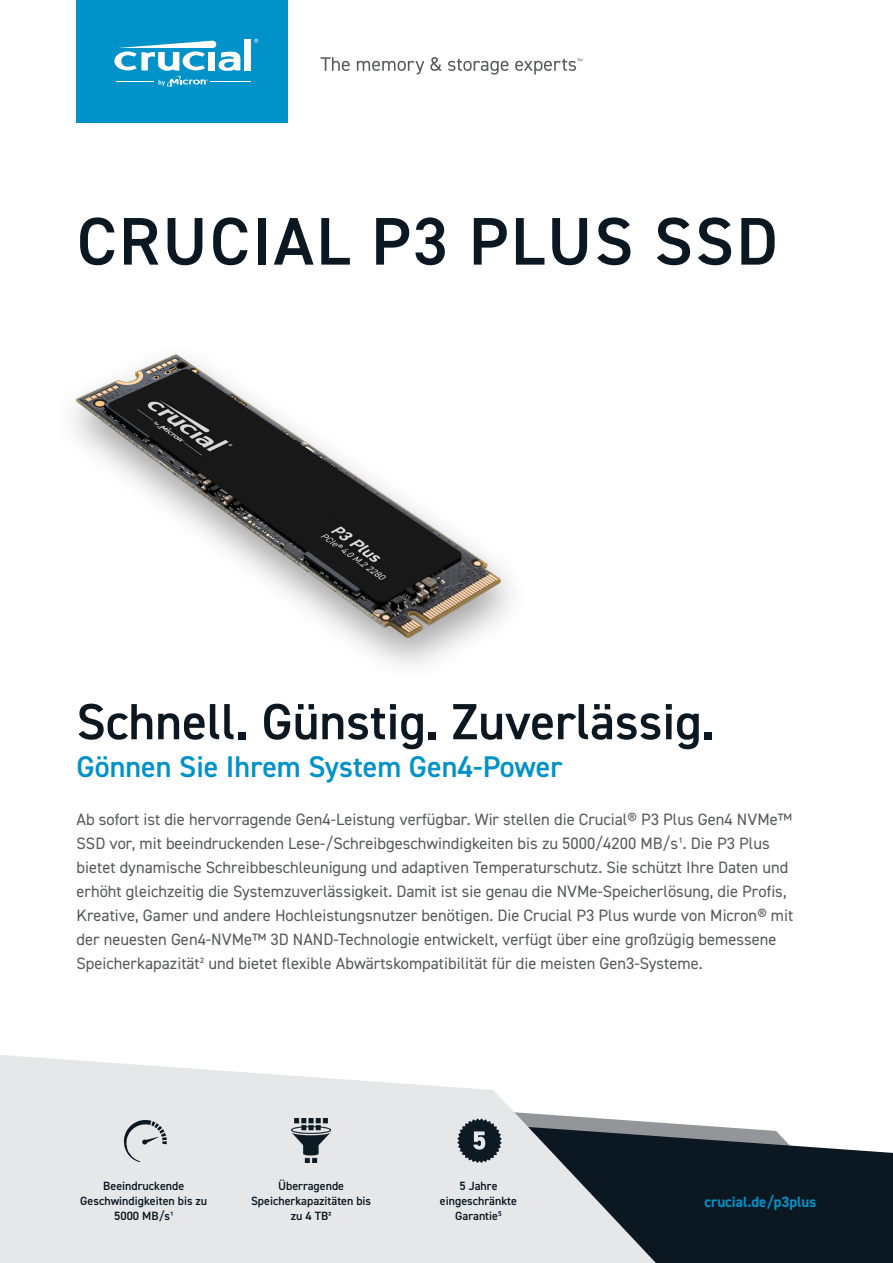
<style>
.page{position:relative;width:893px;height:1263px;background:#fff}
.page>*{position:absolute;margin:0;border:0;box-sizing:border-box;transform-origin:0 0}
.t1{font:600 67.5px "DIN2014";letter-spacing:.035em;color:#0b1821}
.t2{font:600 51px "DIN2014";color:#0b1821}
.t3{font:600 30px "DIN2014";color:#0092c8}
.t4{font:16.5px/24px "DIN2014";color:#57585a}
.t5{font:700 15px "DIN2014";color:#0092c8}
.t6{font:600 12px/15px "DIN2014";color:#0b1821;text-align:center}
</style>
<div class="page">
<svg style="left:656px;top:1122px;width:237px;height:141px;background:#2c373f"></svg>
<svg style="left:0;top:1055px;width:656px;height:208px;background:#dbdcde"></svg>
<svg style="left:457px;top:1118px;width:45px;height:45px;background:#5c656c"></svg>
<svg style="left:121px;top:1118px;width:46px;height:44px;background:#c5c8cb"></svg>
<img style="left:77px;top:355px;width:423px;height:282px">
<img style="left:292px;top:1119px;width:38px;height:43px">
<div style="left:77px;top:0;width:211px;height:122px;background:#0092c8"></div>
<hr style="left:211px;top:82px;width:40px;height:1px;background:#fff">
<div style="left:245px;top:39px;width:6px;height:32px;background:#fff"></div>
<svg style="left:114px;top:41px;width:126px;height:46px"></svg>
<svg style="left:254px;top:39px;width:4px;height:4px"></svg>
<svg style="left:321px;top:57px;width:29px;height:14px"></svg>
<svg style="left:357px;top:61px;width:67px;height:13px"></svg>
<svg style="left:430px;top:57px;width:12px;height:14px"></svg>
<svg style="left:448px;top:59px;width:60px;height:16px"></svg>
<svg style="left:515px;top:59px;width:67px;height:15px"></svg>
<p class="t1" style="left:77px;top:197px;width:702px">CRUCIAL P3 PLUS SSD</p>
<p class="t2" style="left:77px;top:688px;width:640px">Schnell. Günstig. Zuverlässig.</p>
<p class="t3" style="left:77px;top:746px;width:487px">Gönnen Sie Ihrem System Gen4-Power</p>
<p class="t4" style="left:77px;top:807px;width:718px">Ab sofort ist die hervorragende Gen4-Leistung verfügbar. Wir stellen die Crucial® P3 Plus Gen4 NVMe™ SSD vor, mit beeindruckenden Lese-/Schreibgeschwindigkeiten bis zu 5000/4200 MB/s¹. Die P3 Plus bietet dynamische Schreibbeschleunigung und adaptiven Temperaturschutz. Sie schützt Ihre Daten und erhöht gleichzeitig die Systemzuverlässigkeit. Damit ist sie genau die NVMe-Speicherlösung, die Profis, Kreative, Gamer und andere Hochleistungsnutzer benötigen. Die Crucial P3 Plus wurde von Micron® mit der neuesten Gen4-NVMe™ 3D NAND-Technologie entwickelt, verfügt über eine großzügig bemessene Speicherkapazität² und bietet flexible Abwärtskompatibilität für die meisten Gen3-Systeme.</p>
<p class="t6" style="left:80px;top:1178px;width:128px">Beeindruckende<br>Geschwindigkeiten bis zu<br>5000 MB/s¹</p>
<p class="t6" style="left:251px;top:1178px;width:122px">Überragende<br>Speicherkapazitäten bis zu 4 TB²</p>
<p class="t6" style="left:440px;top:1178px;width:79px">5 Jahre eingeschränkte<br>Garantie<sup>5</sup></p>
<p class="t5" style="left:704px;top:1192px;width:113px">crucial.de/p3plus</p>
</div>
